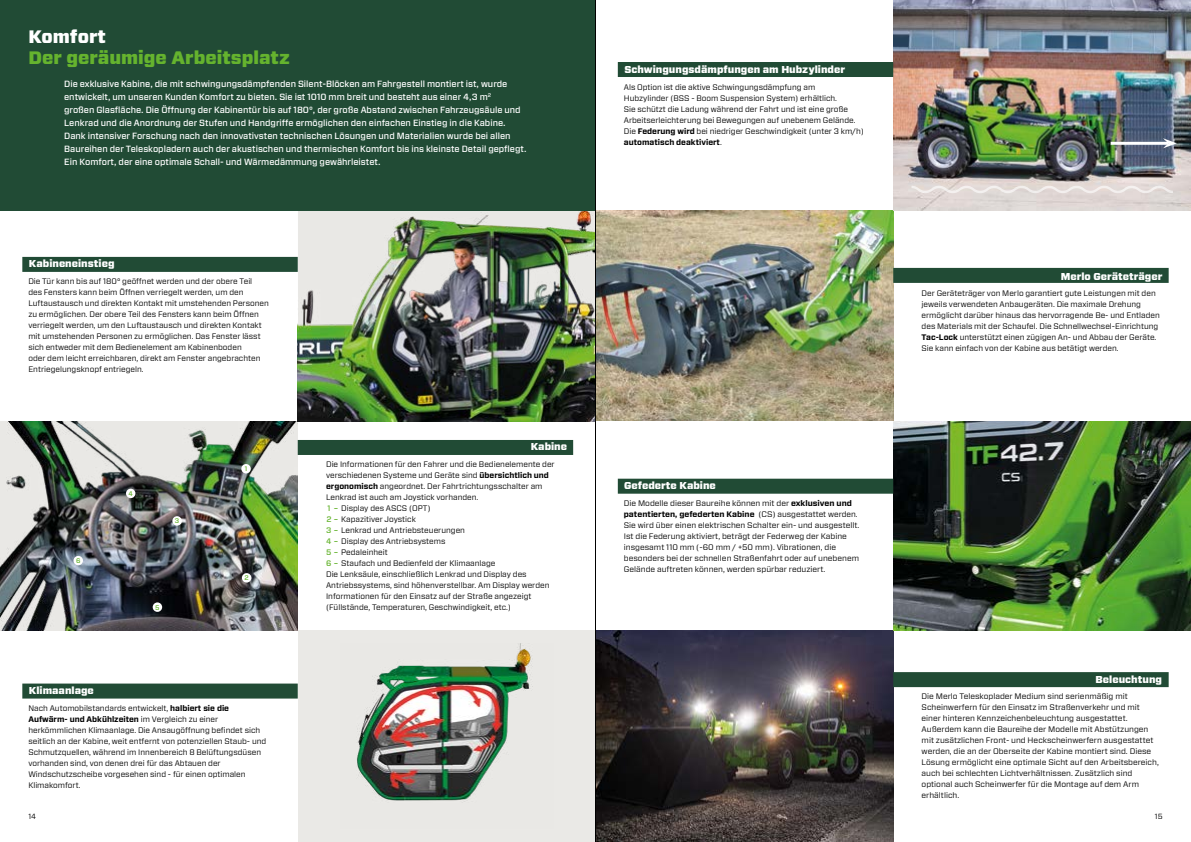
<style>
.page{position:relative;width:1191px;height:842px;background:#fff}
.page>*{position:absolute;margin:0;border:0;box-sizing:border-box;transform-origin:0 0}
.t1{font:900 18px "Forza";color:#65b32e}
.t2{font:900 18px "Forza";letter-spacing:-.005em;color:#fff}
.t3{font:900 10px "Forza";color:#fff}
.t4{font:500 9px/13px "Forza";color:#fff}
.t5{font:8px/11px "Forza";color:#000}
.t6{font:7.5px "Forza";color:#000}
.t7{font:500 6.7px "Forza";color:#65b32e}
.s1{font-weight:700}
.s2{font-weight:500;color:#65b32e}
</style>
<div class="page">
<img style="left:596px;top:631px;width:297px;height:211px">
<img style="left:0;top:421px;width:298px;height:210px">
<div style="left:74px;top:556px;width:9px;height:9px;background:#fff;border-radius:50%"></div>
<div style="left:126px;top:489px;width:9px;height:9px;background:#fff;border-radius:50%"></div>
<div style="left:172px;top:516px;width:10px;height:10px;background:#fff;border-radius:50%"></div>
<div style="left:241px;top:464px;width:10px;height:9px;background:#fff;border-radius:50%"></div>
<div style="left:242px;top:573px;width:9px;height:10px;background:#fff;border-radius:50%"></div>
<div style="left:153px;top:602px;width:9px;height:10px;background:#fff;border-radius:50%"></div>
<img style="left:298px;top:210px;width:297px;height:211px">
<div style="left:298px;top:631px;width:297px;height:211px;background:#eae9e6"></div>
<img style="left:357px;top:643px;width:176px;height:159px">
<img style="left:893px;top:421px;width:298px;height:210px">
<img style="left:596px;top:210px;width:297px;height:211px">
<img style="left:893px;top:0;width:298px;height:210px">
<svg style="left:911px;top:186px;width:262px;height:7px;background:#e7e0de"></svg>
<hr style="left:1110px;top:142px;width:58px;height:3px;background:#fff">
<svg style="left:1162px;top:138px;width:14px;height:10px"></svg>
<div style="left:0;top:0;width:595px;height:210px;background:#214b35"></div>
<div style="left:22px;top:257px;width:276px;height:15px;background:#214b35"></div>
<div style="left:22px;top:683px;width:276px;height:15px;background:#214b35"></div>
<div style="left:298px;top:440px;width:275px;height:15px;background:#214b35"></div>
<div style="left:893px;top:672px;width:275px;height:15px;background:#214b35"></div>
<div style="left:893px;top:268px;width:275px;height:15px;background:#214b35"></div>
<div style="left:618px;top:479px;width:275px;height:15px;background:#214b35"></div>
<div style="left:618px;top:62px;width:275px;height:15px;background:#214b35"></div>
<hr style="left:595px;top:0;width:1px;height:842px;background:#000">
<h1 class="t2" style="left:28px;top:24px;width:79px">Komfort</h1>
<h1 class="t1" style="left:28px;top:46px;width:263px">Der geräumige Arbeitsplatz</h1>
<p class="t4" style="left:64px;top:77px;width:464px">Die exklusive Kabine, die mit schwingungsdämpfenden Silent-Blöcken am Fahrgestell montiert ist, wurde entwickelt, um unseren Kunden Komfort zu bieten. Sie ist 1010 mm breit und besteht aus einer 4,3 m<sup>2<br></sup>großen Glasfläche. Die Öffnung der Kabinentür bis auf 180°, der große Abstand zwischen Fahrzeugsäule und Lenkrad und die Anordnung der Stufen und Handgriffe ermöglichen den einfachen Einstieg in die Kabine.<br>Dank intensiver Forschung nach den innovativsten technischen Lösungen und Materialien wurde bei allen Baureihen der Teleskopladern auch der akustischen und thermischen Komfort bis ins kleinste Detail gepflegt.<br>Ein Komfort, der eine optimale Schall- und Wärmedämmung gewährleistet.</p>
<p class="t3" style="left:29px;top:257px;width:87px">Kabineneinstieg</p>
<p class="t5" style="left:28px;top:276px;width:242px">Die Tür kann bis auf 180° geöffnet werden und der obere Teil<br>des Fensters kann beim Öffnen verriegelt werden, um den Luftaustausch und direkten Kontakt mit umstehenden Personen zu ermöglichen. Der obere Teil des Fensters kann beim Öffnen verriegelt werden, um den Luftaustausch und direkten Kontakt mit umstehenden Personen zu ermöglichen. Das Fenster lässt sich entweder mit dem Bedienelement am Kabinenboden<br>oder dem leicht erreichbaren, direkt am Fenster angebrachten Entriegelungsknopf entriegeln.</p>
<p class="t7" style="left:76px;top:556px;width:6px">6</p>
<p class="t7" style="left:128px;top:489px;width:6px">4</p>
<p class="t7" style="left:175px;top:516px;width:6px">3</p>
<p class="t7" style="left:155px;top:603px;width:6px">5</p>
<p class="t7" style="left:245px;top:464px;width:4px">1</p>
<p class="t7" style="left:244px;top:573px;width:6px">2</p>
<p class="t3" style="left:29px;top:684px;width:67px">Klimaanlage</p>
<p class="t5" style="left:28px;top:702px;width:239px">Nach Automobilstandards entwickelt, <span class="s1">halbiert sie die Aufwärm- und Abkühlzeiten</span> im Vergleich zu einer herkömmlichen Klimaanlage. Die Ansaugöffnung befindet sich seitlich an der Kabine, weit entfernt von potenziellen Staub- und Schmutzquellen, während im Innenbereich 8 Belüftungsdüsen vorhanden sind, von denen drei für das Abtauen der Windschutzscheibe vorgesehen sind - für einen optimalen Klimakomfort.</p>
<p class="t3" style="left:531px;top:440px;width:38px">Kabine</p>
<p class="t5" style="left:326px;top:459px;width:230px">Die Informationen für den Fahrer und die Bedienelemente der verschiedenen Systeme und Geräte sind <span class="s1">übersichtlich und ergonomisch</span> angeordnet. Der Fahrtrichtungsschalter am Lenkrad ist auch am Joystick vorhanden.<br><span class="s2">1 –</span> Display des ASCS (OPT)<br><span class="s2">2 –</span> Kapazitiver Joystick<br><span class="s2">3 –</span> Lenkrad und Antriebsteuerungen<br><span class="s2">4 –</span> Display des Antriebsystems<br><span class="s2">5 –</span> Pedaleinheit<br><span class="s2">6 –</span> Staufach und Bedienfeld der Klimaanlage<br>Die Lenksäule, einschließlich Lenkrad und Display des Antriebssystems, sind höhenverstellbar. Am Display werden Informationen für den Einsatz auf der Straße angezeigt (Füllstände, Temperaturen, Geschwindigkeit, etc.)</p>
<p class="t3" style="left:624px;top:63px;width:222px">Schwingungsdämpfungen am Hubzylinder</p>
<p class="t5" style="left:624px;top:82px;width:242px">Als Option ist die aktive Schwingungsdämpfung am<br>Hubzylinder (BSS - Boom Suspension System) erhältlich.<br>Sie schützt die Ladung während der Fahrt und ist eine große Arbeitserleichterung bei Bewegungen auf unebenem Gelände.<br>Die <span class="s1">Federung wird</span> bei niedriger Geschwindigkeit (unter 3 km/h) <span class="s1">automatisch deaktiviert</span>.</p>
<p class="t3" style="left:624px;top:479px;width:93px">Gefederte Kabine</p>
<p class="t5" style="left:624px;top:497px;width:237px">Die Modelle dieser Baureihe können mit der <span class="s1">exklusiven und patentierten, gefederten Kabine</span> (CS) ausgestattet werden.<br>Sie wird über einen elektrischen Schalter ein- und ausgestellt.<br>Ist die Federung aktiviert, beträgt der Federweg der Kabine insgesamt 110 mm (-60 mm / +50 mm). Vibrationen, die besonders bei der schnellen Straßenfahrt oder auf unebenem Gelände auftreten können, werden spürbar reduziert.</p>
<p class="t3" style="left:1060px;top:269px;width:103px">Merlo Geräteträger</p>
<p class="t5" style="left:921px;top:288px;width:240px">Der Geräteträger von Merlo garantiert gute Leistungen mit den jeweils verwendeten Anbaugeräten. Die maximale Drehung ermöglicht darüber hinaus das hervorragende Be- und Entladen des Materials mit der Schaufel. Die Schnellwechsel-Einrichtung <span class="s1">Tac-Lock</span> unterstützt einen zügigen An- und Abbau der Geräte.<br>Sie kann einfach von der Kabine aus betätigt werden.</p>
<p class="t3" style="left:1095px;top:672px;width:68px">Beleuchtung</p>
<p class="t5" style="left:921px;top:691px;width:239px">Die Merlo Teleskoplader Medium sind serienmäßig mit Scheinwerfern für den Einsatz im Straßenverkehr und mit einer hinteren Kennzeichenbeleuchtung ausgestattet.<br>Außerdem kann die Baureihe der Modelle mit Abstützungen mit zusätzlichen Front- und Heckscheinwerfern ausgestattet werden, die an der Oberseite der Kabine montiert sind. Diese Lösung ermöglicht eine optimale Sicht auf den Arbeitsbereich, auch bei schlechten Lichtverhältnissen. Zusätzlich sind optional auch Scheinwerfer für die Montage auf dem Arm erhältlich.</p>
<p class="t6" style="left:28px;top:812px;width:9px">14</p>
<p class="t6" style="left:1154px;top:812px;width:9px">15</p>
</div>
